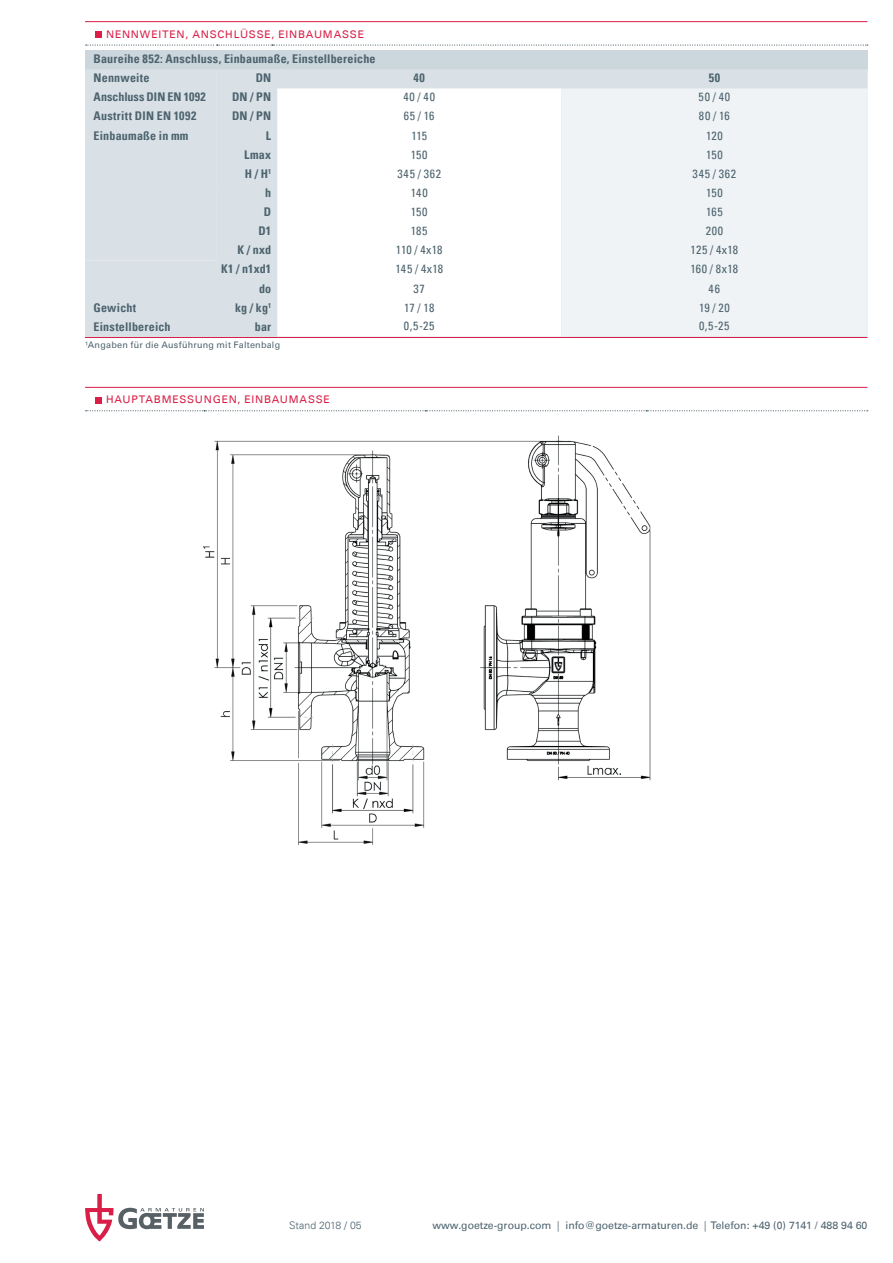
<style>
.page{position:relative;width:893px;height:1263px;background:#fff}
.page>*{position:absolute;margin:0;border:0;box-sizing:border-box;transform-origin:0 0}
.t1{font:700 condensed 12px/19.2px "Univers";letter-spacing:.02em;color:#4d636e}
.t2{font:condensed 12px "Univers";letter-spacing:.05em;color:#4d636e}
.t3{font:10.5px "Univers";color:#4d636e}
.t4{font:10.5px "Univers";letter-spacing:.075em;color:#d91e47}
.t5{font:300 10.5px "Univers";color:#4d636e}
.t6{font:9px "Univers";letter-spacing:.025em;color:#4d636e}
.s1{font-weight:300}
</style>
<div class="page">
<svg style="left:85px;top:1194px;width:119px;height:47px"></svg>
<img style="left:203px;top:435px;width:448px;height:410px">
<hr style="left:85px;top:387px;width:782px;height:1px;background:#d91e47">
<svg style="left:96px;top:397px;width:6px;height:6px"></svg>
<svg style="left:86px;top:410px;width:782px;height:1px"></svg>
<hr style="left:85px;top:21px;width:782px;height:1px;background:#d91e47">
<div style="left:96px;top:31px;width:6px;height:7px;background:#d91e47"></div>
<div style="left:85px;top:50px;width:782px;height:19px;background:#ccd6dd"></div>
<div style="left:85px;top:69px;width:782px;height:268px;background:#d9e1e7"></div>
<svg style="left:85px;top:45px;width:783px;height:1px"></svg>
<hr style="left:85px;top:337px;width:782px;height:1px;background:#d91e47">
<div style="left:277px;top:69px;width:590px;height:19px;background:#d9e1e7"></div>
<svg style="left:277px;top:88px;width:284px;height:248px"></svg>
<div style="left:561px;top:88px;width:306px;height:248px;background:#eff3f5"></div>
<p class="t4" style="left:106px;top:28px;width:260px">NENNWEITEN, ANSCHLÜSSE, EINBAUMASSE</p>
<p class="t1" style="left:94px;top:49px;width:283px">Baureihe 852: Anschluss, Einbaumaße, Einstellbereiche<br>Nennweite</p>
<p class="t1" style="left:256px;top:68px;width:17px">DN</p>
<p class="t1" style="left:94px;top:87px;width:114px">Anschluss DIN EN 1092</p>
<p class="t1" style="left:232px;top:87px;width:41px">DN / PN</p>
<p class="t1" style="left:94px;top:106px;width:104px">Austritt DIN EN 1092</p>
<p class="t1" style="left:232px;top:106px;width:41px">DN / PN</p>
<p class="t1" style="left:94px;top:126px;width:97px">Einbaumaße in mm</p>
<p class="t1" style="left:221px;top:126px;width:51px;text-align:right">L<br>Lmax<br>H / H<sup>1<br></sup>h<br>D<br>D1<br>K / nxd<br>K1 / n1xd1 do</p>
<p class="t1" style="left:94px;top:298px;width:44px">Gewicht</p>
<p class="t1" style="left:235px;top:298px;width:38px">kg / kg<sup>1</sup></p>
<p class="t1" style="left:94px;top:317px;width:79px">Einstellbereich</p>
<p class="t1" style="left:255px;top:317px;width:18px">bar</p>
<p class="t6" style="left:85px;top:340px;width:197px">¹Angaben für die Ausführung mit Faltenbalg</p>
<p class="t4" style="left:106px;top:393px;width:226px">HAUPTABMESSUNGEN, EINBAUMASSE</p>
<p class="t1" style="left:414px;top:68px;width:13px">40</p>
<p class="t1" style="left:709px;top:68px;width:13px">50</p>
<p class="t2" style="left:403px;top:89px;width:33px">40 / 40</p>
<p class="t2" style="left:699px;top:89px;width:33px">50 / 40</p>
<p class="t2" style="left:404px;top:109px;width:32px">65 / 16</p>
<p class="t2" style="left:699px;top:109px;width:32px">80 / 16</p>
<p class="t2" style="left:411px;top:128px;width:17px">115</p>
<p class="t2" style="left:706px;top:128px;width:18px">120</p>
<p class="t2" style="left:411px;top:147px;width:18px">150</p>
<p class="t2" style="left:706px;top:147px;width:18px">150</p>
<p class="t2" style="left:397px;top:166px;width:45px">345 / 362</p>
<p class="t2" style="left:693px;top:166px;width:45px">345 / 362</p>
<p class="t2" style="left:411px;top:185px;width:18px">140</p>
<p class="t2" style="left:706px;top:185px;width:18px">150</p>
<p class="t2" style="left:411px;top:204px;width:18px">150</p>
<p class="t2" style="left:706px;top:204px;width:18px">165</p>
<p class="t2" style="left:411px;top:223px;width:18px">185</p>
<p class="t2" style="left:706px;top:223px;width:19px">200</p>
<p class="t2" style="left:396px;top:242px;width:48px">110 / 4x18</p>
<p class="t2" style="left:691px;top:242px;width:49px">125 / 4x18</p>
<p class="t2" style="left:395px;top:262px;width:49px">145 / 4x18</p>
<p class="t2" style="left:690px;top:262px;width:49px">160 / 8x18</p>
<p class="t2" style="left:414px;top:281px;width:13px">37</p>
<p class="t2" style="left:709px;top:281px;width:13px">46</p>
<p class="t2" style="left:404px;top:300px;width:32px">17 / 18</p>
<p class="t2" style="left:699px;top:300px;width:32px">19 / 20</p>
<p class="t2" style="left:404px;top:319px;width:32px">0,5-25</p>
<p class="t2" style="left:699px;top:319px;width:32px">0,5-25</p>
<p class="t5" style="left:289px;top:1219px;width:74px">Stand 2018 / 05</p>
<p class="t3" style="left:432px;top:1219px;width:437px">www.goetze-group.com <span class="s1">|</span> info@goetze-armaturen.de <span class="s1">|</span> Telefon: +49 (0) 7141 / 488 94 60</p>
</div>
